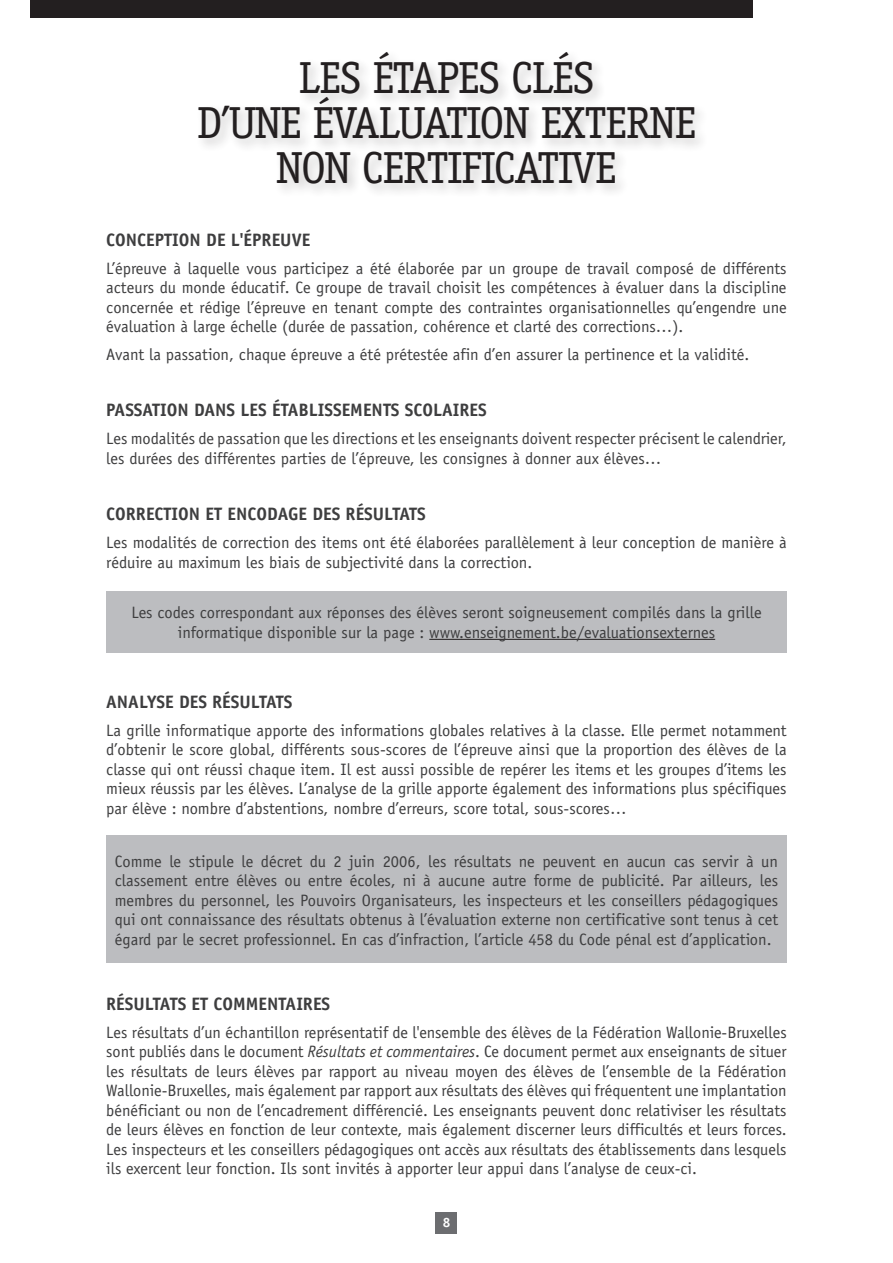
<style>
.page{position:relative;width:893px;height:1263px;background:#fff}
.page>*{position:absolute;margin:0;border:0;box-sizing:border-box;transform-origin:0 0}
.t1{font:45px/45px "Officina Serif";letter-spacing:-.025em;color:#231f20;text-align:center}
.t2{font:700 18px "Officina Sans";color:#3e3e3f}
.t3{font:16.5px/19.5px "Officina Sans";color:#3e3e3f;text-align:justify}
.t4{font:700 13.5px "Officina Serif";color:#fff}
.s1{font-style:italic}
</style>
<div class="page">
<div style="left:194px;top:48px;width:514px;height:149px;background:#231f20;opacity:.25"></div>
<div style="left:30px;top:0;width:723px;height:17px;background:#231f20"></div>
<div style="left:106px;top:591px;width:681px;height:62px;background:#bcbdc0"></div>
<hr style="left:429px;top:639px;width:286px;height:1px;background:#231f20">
<div style="left:106px;top:836px;width:681px;height:127px;background:#bcbdc0"></div>
<div style="left:436px;top:1212px;width:21px;height:21px;background:#6c6d70"></div>
<h1 class="t1" style="left:197px;top:56px;width:501px">LES ÉTAPES CLÉS<br>D’UNE ÉVALUATION EXTERNE<br>NON CERTIFICATIVE</h1>
<p class="t2" style="left:106px;top:229px;width:206px">CONCEPTION DE L'ÉPREUVE</p>
<p class="t3" style="left:106px;top:259px;width:682px">L’épreuve à laquelle vous participez a été élaborée par un groupe de travail composé de différents acteurs du monde éducatif. Ce groupe de travail choisit les compétences à évaluer dans la discipline concernée et rédige l’épreuve en tenant compte des contraintes organisationnelles qu’engendre une évaluation à large échelle (durée de passation, cohérence et clarté des corrections…).</p>
<p class="t3" style="left:106px;top:345px;width:644px">Avant la passation, chaque épreuve a été prétestée afin d’en assurer la pertinence et la validité.</p>
<p class="t2" style="left:106px;top:399px;width:382px">PASSATION DANS LES ÉTABLISSEMENTS SCOLAIRES</p>
<p class="t3" style="left:106px;top:429px;width:682px">Les modalités de passation que les directions et les enseignants doivent respecter précisent le calendrier, les durées des différentes parties de l’épreuve, les consignes à donner aux élèves…</p>
<p class="t2" style="left:106px;top:503px;width:321px">CORRECTION ET ENCODAGE DES RÉSULTATS</p>
<p class="t3" style="left:106px;top:533px;width:682px">Les modalités de correction des items ont été élaborées parallèlement à leur conception de manière à réduire au maximum les biais de subjectivité dans la correction.</p>
<p class="t3" style="left:131px;top:603px;width:632px;text-align:center">Les codes correspondant aux réponses des élèves seront soigneusement compilés dans la grille informatique disponible sur la page : www.enseignement.be/evaluationsexternes</p>
<p class="t2" style="left:106px;top:690px;width:188px">ANALYSE DES RÉSULTATS</p>
<p class="t3" style="left:106px;top:720px;width:682px">La grille informatique apporte des informations globales relatives à la classe. Elle permet notamment d’obtenir le score global, différents sous-scores de l’épreuve ainsi que la proportion des élèves de la classe qui ont réussi chaque item. Il est aussi possible de repérer les items et les groupes d’items les mieux réussis par les élèves. L’analyse de la grille apporte également des informations plus spécifiques par élève : nombre d’abstentions, nombre d’erreurs, score total, sous-scores…</p>
<p class="t3" style="left:115px;top:851px;width:665px">Comme le stipule le décret du 2 juin 2006, les résultats ne peuvent en aucun cas servir à un classement entre élèves ou entre écoles, ni à aucune autre forme de publicité. Par ailleurs, les membres du personnel, les Pouvoirs Organisateurs, les inspecteurs et les conseillers pédagogiques qui ont connaissance des résultats obtenus à l’évaluation externe non certificative sont tenus à cet égard par le secret professionnel. En cas d’infraction, l’article 458 du Code pénal est d’application.</p>
<p class="t2" style="left:106px;top:992px;width:225px">RÉSULTATS ET COMMENTAIRES</p>
<p class="t3" style="left:106px;top:1022px;width:682px">Les résultats d’un échantillon représentatif de l'ensemble des élèves de la Fédération Wallonie-Bruxelles sont publiés dans le document <span class="s1">Résultats et commentaires</span>. Ce document permet aux enseignants de situer les résultats de leurs élèves par rapport au niveau moyen des élèves de l’ensemble de la Fédération Wallonie-Bruxelles, mais également par rapport aux résultats des élèves qui fréquentent une implantation bénéficiant ou non de l’encadrement différencié. Les enseignants peuvent donc relativiser les résultats de leurs élèves en fonction de leur contexte, mais également discerner leurs difficultés et leurs forces.<br>Les inspecteurs et les conseillers pédagogiques ont accès aux résultats des établissements dans lesquels ils exercent leur fonction. Ils sont invités à apporter leur appui dans l’analyse de ceux-ci.</p>
<p class="t4" style="left:443px;top:1214px;width:9px">8</p>
</div>
